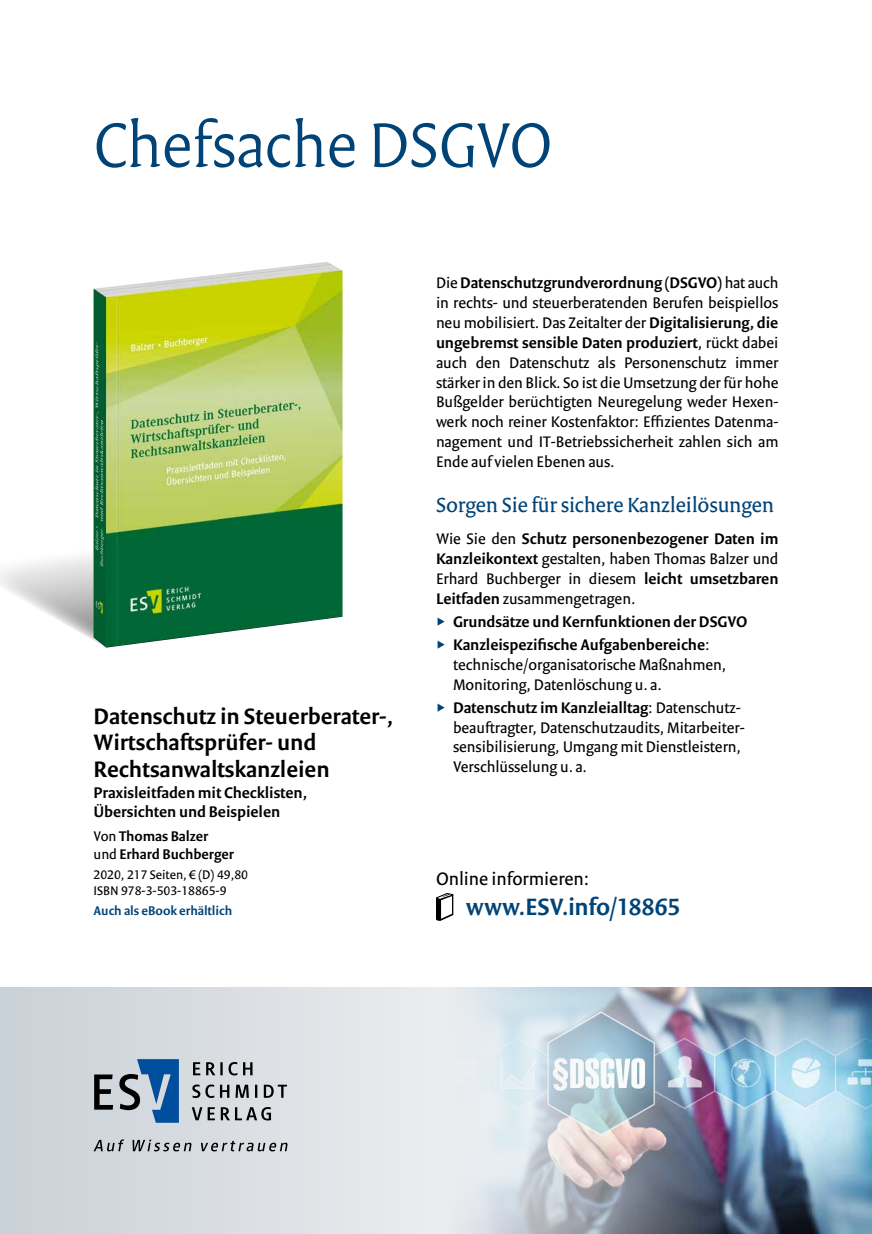
<style>
.page{position:relative;width:872px;height:1234px;background:#fff}
.page>*{position:absolute;margin:0;border:0;box-sizing:border-box;transform-origin:0 0}
.t1{font:300 67.5px "Versa Pro";letter-spacing:-.005em;color:#004377}
.t2{font:600 25.5px "Versa Sans Pro";color:#004377}
.t3{font:600 24px/26.4px "Versa Sans Pro";color:#000}
.t4{font:22.2px "Versa Pro";letter-spacing:-.005em;color:#004377}
.t5{font:19.5px "Versa Sans Pro";color:#000}
.t6{font:16.5px/19.8px "Versa Sans Pro";color:#000;text-align:justify}
.t7{font:600 16.5px/18.1px "Versa Sans Pro";color:#000}
.t8{font:600 15px/18px "Versa Sans Pro";color:#000}
.t9{font:13.5px/16.2px "Versa Sans Pro";color:#000}
.t10{font:600 13.5px "Versa Sans Pro";color:#004377}
.s1{font-weight:400}
.s2{font-weight:600}
</style>
<div class="page">
<svg style="left:0;top:987px;width:442px;height:246px;background:#d9dee2"></svg>
<svg style="left:0;top:531px;width:94px;height:109px"></svg>
<img style="left:94px;top:262px;width:248px;height:385px">
<svg style="left:436px;top:892px;width:17px;height:28px"></svg>
<svg style="left:192px;top:1106px;width:79px;height:14px"></svg>
<svg style="left:192px;top:1084px;width:95px;height:13px"></svg>
<svg style="left:193px;top:1061px;width:59px;height:14px"></svg>
<svg style="left:119px;top:1058px;width:60px;height:64px;background:#668aaf"></svg>
<svg style="left:94px;top:1074px;width:19px;height:35px"></svg>
<svg style="left:94px;top:1139px;width:194px;height:12px;background:#a7aaae"></svg>
<img style="left:442px;top:987px;width:430px;height:246px">
<h1 class="t1" style="left:94px;top:104px;width:460px">Chefsache DSGVO</h1>
<h3 class="t3" style="left:94px;top:702px;width:301px">Datenschutz in Steuerberater-,<br>Wirtschaftsprüfer- und<br>Rechtsanwaltskanzleien</h3>
<p class="t7" style="left:94px;top:783px;width:215px">Praxisleitfaden mit Checklisten,<br>Übersichten und Beispielen</p>
<p class="t8" style="left:94px;top:827px;width:142px"><span class="s1">Von</span> Thomas Balzer <span class="s1">und</span> Erhard Buchberger</p>
<p class="t9" style="left:94px;top:866px;width:156px">2020, 217 Seiten, € (D) 49,80<br>ISBN 978-3-503-18865-9</p>
<p class="t10" style="left:94px;top:902px;width:140px">Auch als eBook erhältlich</p>
<p class="t6" style="left:436px;top:273px;width:344px">Die <span class="s2">Datenschutzgrundverordnung (DSGVO)</span> hat auch in rechts- und steuerberatenden Berufen beispiellos neu mobilisiert. Das Zeitalter der <span class="s2">Digitalisierung, die ungebremst sensible Daten produziert</span>, rückt dabei auch den Datenschutz als Personenschutz immer stärker in den Blick. So ist die Umsetzung der für hohe Bußgelder berüchtigten Neuregelung weder Hexen&shy;werk noch reiner Kostenfaktor: Effizientes Datenma&shy;nagement und IT-Betriebssicherheit zahlen sich am Ende auf vielen Ebenen aus.</p>
<h3 class="t4" style="left:436px;top:491px;width:339px">Sorgen Sie für sichere Kanzleilösungen</h3>
<p class="t6" style="left:436px;top:528px;width:344px">Wie Sie den <span class="s2">Schutz personenbezogener Daten im Kanzleikontext</span> gestalten, haben Thomas Balzer und Erhard Buchberger in diesem <span class="s2">leicht umsetzbaren Leitfaden</span> zusammengetragen.</p>
<p class="t7" style="left:453px;top:609px;width:296px;line-height:23.2px">Grundsätze und Kernfunktionen der DSGVO<br>Kanzleispezifische Aufgabenbereiche<span class="s1">:</span></p>
<p class="t6" style="left:453px;top:654px;width:275px">technische/organisatorische Maßnahmen,<br>Monitoring, Datenlöschung u. a.</p>
<p class="t6" style="left:453px;top:697px;width:293px;text-align:left"><span class="s2">Datenschutz im Kanzleialltag</span>: Datenschutz&shy;beauftragter, Datenschutzaudits, Mitarbeiter&shy;sensibilisierung, Umgang mit Dienstleistern, Verschlüsselung u. a.</p>
<p class="t5" style="left:436px;top:866px;width:155px">Online informieren:</p>
<h2 class="t2" style="left:466px;top:891px;width:216px">www.ESV.info/18865</h2>
</div>
